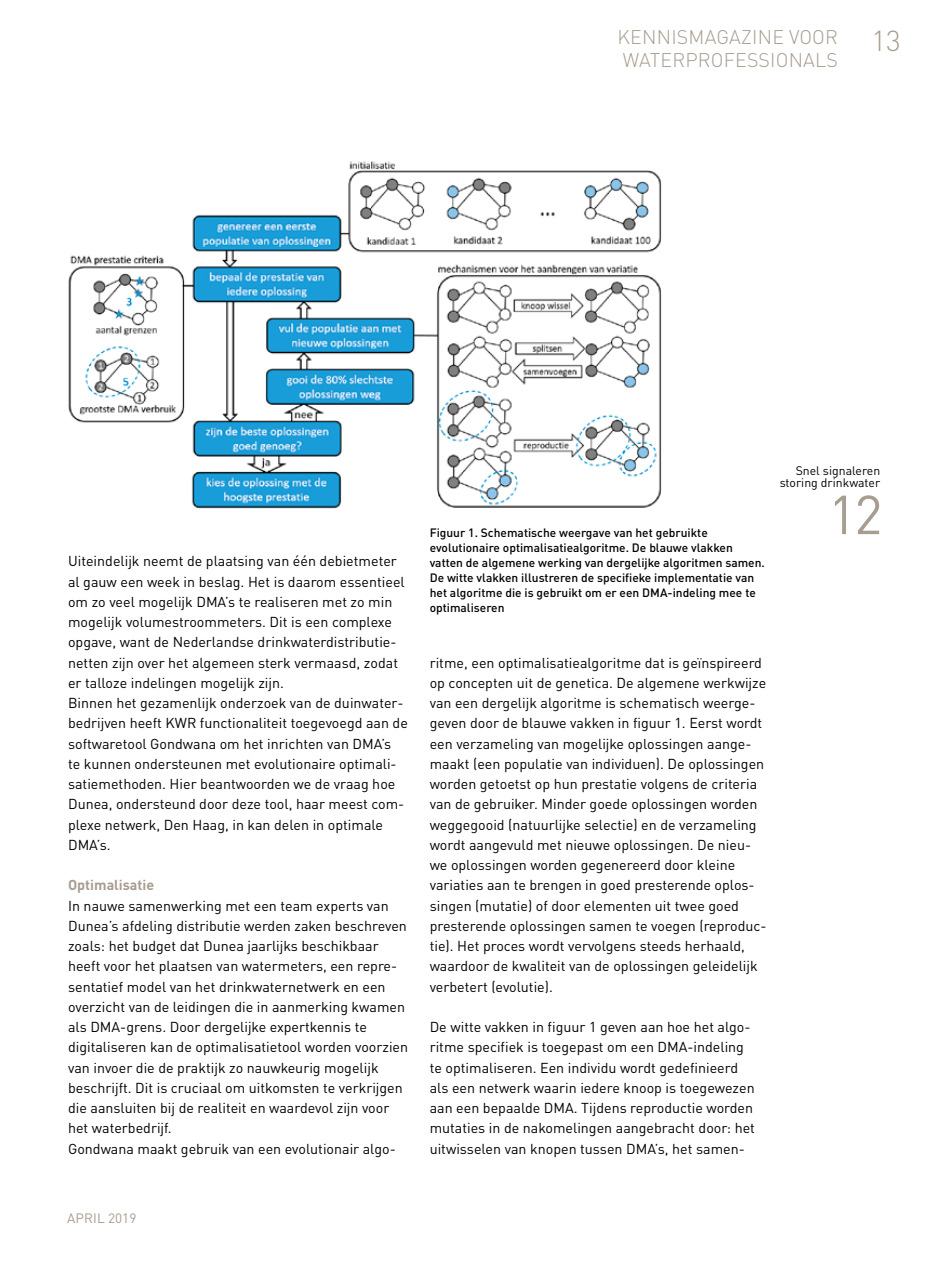
<style>
.page{position:relative;width:936px;height:1263px;background:#fff}
.page>*{position:absolute;margin:0;border:0;box-sizing:border-box;transform-origin:0 0}
.t1{font:54px "DIN Pro";color:#a79d90}
.t2{font:300 28.5px "DIN Pro";color:#a79d90}
.t3{font:300 19.5px/22.5px "DIN Pro";letter-spacing:.01em;color:#a79d90}
.t4{font:14.25px/20.2px "DIN Pro";color:#000}
.t5{font:700 14.25px "DIN Pro";color:#a79d90}
.t6{font:13.5px "DIN Pro";letter-spacing:.01em;color:#a79d90}
.t7{font:12.3px/11.4px "DIN Pro";color:#000;text-align:right}
.t8{font:500 12px/15px "DIN Pro";color:#000}
</style>
<div class="page">
<img style="left:68px;top:161px;width:594px;height:348px">
<h3 class="t3" style="left:617px;top:24px;width:222px">KENNISMAGAZINE VOOR<br>WATERPROFESSIONALS</h3>
<h2 class="t2" style="left:871px;top:19px;width:31px">13</h2>
<p class="t4" style="left:68px;top:550px;width:341px">Uiteindelijk neemt de plaatsing van één debietmeter al gauw een week in beslag. Het is daarom essentieel om zo veel mogelijk DMA’s te realiseren met zo min mogelijk volumestroommeters. Dit is een complexe opgave, want de Nederlandse drinkwaterdistributie&shy;netten zijn over het algemeen sterk vermaasd, zodat er talloze indelingen mogelijk zijn.<br>Binnen het gezamenlijk onderzoek van de duinwater&shy;bedrijven heeft KWR functionaliteit toegevoegd aan de softwaretool Gondwana om het inrichten van DMA’s<br>te kunnen ondersteunen met evolutionaire optimali&shy;satiemethoden. Hier beantwoorden we de vraag hoe Dunea, ondersteund door deze tool, haar meest com&shy;plexe netwerk, Den Haag, in kan delen in optimale DMA’s.</p>
<p class="t5" style="left:68px;top:873px;width:88px">Optimalisatie</p>
<p class="t4" style="left:68px;top:894px;width:341px">In nauwe samenwerking met een team experts van Dunea’s afdeling distributie werden zaken beschreven zoals: het budget dat Dunea jaarlijks beschikbaar heeft voor het plaatsen van watermeters, een repre&shy;sentatief model van het drinkwaternetwerk en een overzicht van de leidingen die in aanmerking kwamen als DMA-grens. Door dergelijke expertkennis te digitaliseren kan de optimalisatietool worden voorzien van invoer die de praktijk zo nauwkeurig mogelijk beschrijft. Dit is cruciaal om uitkomsten te verkrijgen die aansluiten bij de realiteit en waardevol zijn voor het waterbedrijf.<br>Gondwana maakt gebruik van een evolutionair algo-</p>
<p class="t6" style="left:67px;top:1208px;width:71px">APRIL 2019</p>
<p class="t8" style="left:429px;top:523px;width:337px">Figuur 1. Schematische weergave van het gebruikte evolutionaire optimalisatiealgoritme. De blauwe vlakken vatten de algemene werking van dergelijke algoritmen samen.<br>De witte vlakken illustreren de specifieke implementatie van het algoritme die is gebruikt om er een DMA-indeling mee te optimaliseren</p>
<p class="t7" style="left:779px;top:464px;width:102px">Snel signaleren storing drinkwater</p>
<h1 class="t1" style="left:828px;top:472px;width:56px">12</h1>
<p class="t4" style="left:429px;top:651px;width:338px">ritme, een optimalisatiealgoritme dat is geïnspireerd op concepten uit de genetica. De algemene werkwijze van een dergelijk algoritme is schematisch weerge&shy;geven door de blauwe vakken in figuur 1. Eerst wordt een verzameling van mogelijke oplossingen aange&shy;maakt (een populatie van individuen). De oplossingen worden getoetst op hun prestatie volgens de criteria van de gebruiker. Minder goede oplossingen worden weggegooid (natuurlijke selectie) en de verzameling wordt aangevuld met nieuwe oplossingen. De nieu&shy;we oplossingen worden gegenereerd door kleine variaties aan te brengen in goed presterende oplos&shy;singen (mutatie) of door elementen uit twee goed presterende oplossingen samen te voegen (reproduc&shy;tie). Het proces wordt vervolgens steeds herhaald, waardoor de kwaliteit van de oplossingen geleidelijk verbetert (evolutie).</p>
<p class="t4" style="left:429px;top:1015px;width:327px">De witte vakken in figuur 1 geven aan hoe het algo&shy;ritme specifiek is toegepast om een DMA-indeling te optimaliseren. Een individu wordt gedefinieerd als een netwerk waarin iedere knoop is toegewezen aan een bepaalde DMA. Tijdens reproductie worden mutaties in de nakomelingen aangebracht door: het uitwisselen van knopen tussen DMA’s, het samen-</p>
</div>
